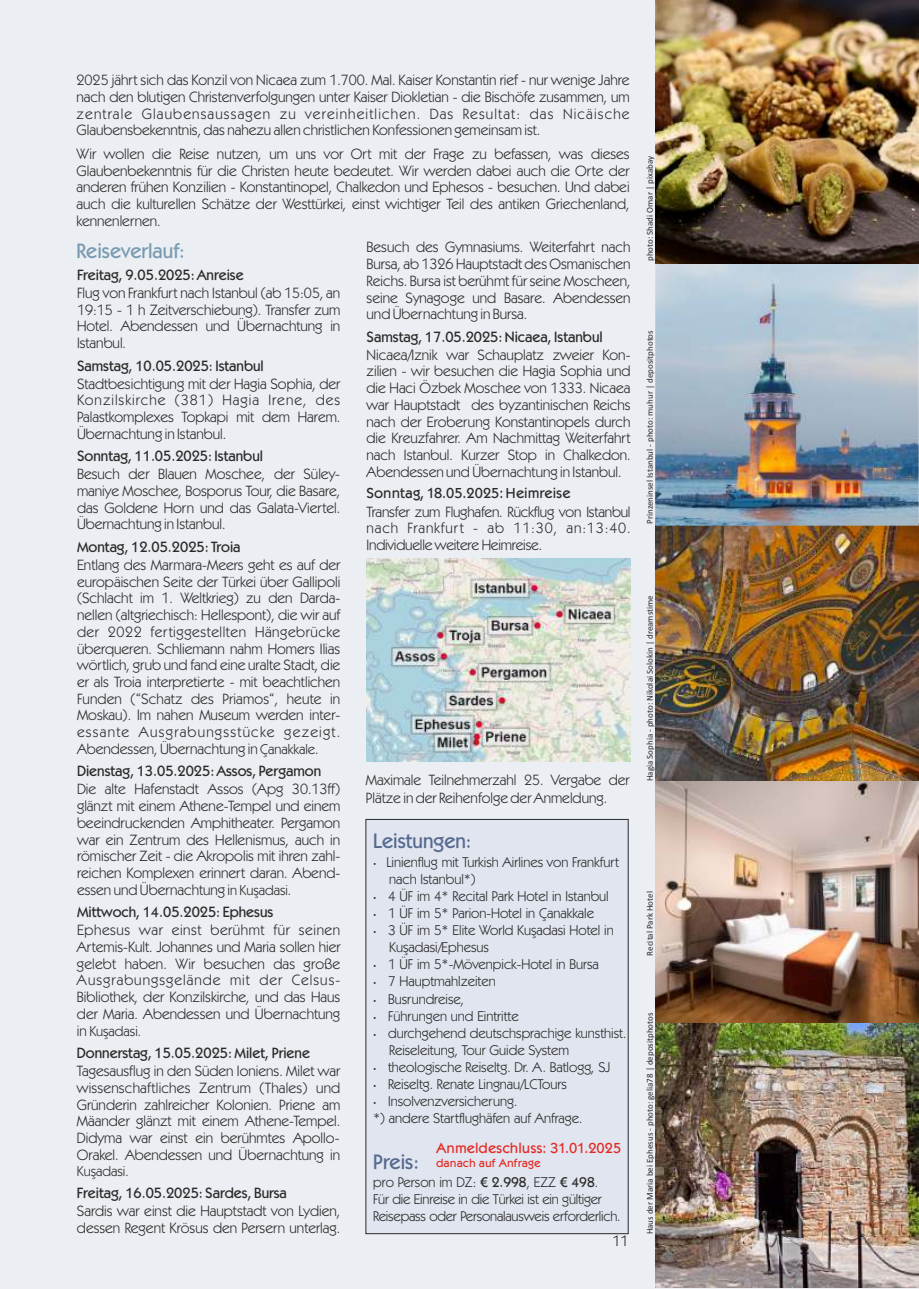
<style>
.page{position:relative;width:919px;height:1289px;background:#fff}
.page>*{position:absolute;margin:0;border:0;box-sizing:border-box;transform-origin:0 0}
.t1{font:500 21px "Kabel IT Cby BT";color:#56698f}
.t2{font:500 21px "Kabel IT Cby BT";color:#799baf}
.t3{font:15px/16.6px "Kabel IT Cby BT";color:#2b2a29;text-align:justify}
.t4{font:500 15px "Kabel IT Cby BT";color:#2b2a29}
.t5{font:500 15px "Kabel Itc TEE";color:#2b2a29}
.t6{font:500 15px "Kabel Itc TEE";color:#e42924}
.t7{font:15px "Kabel IT Cby BT";color:#1f1b20}
.t8{font:14.25px/17.1px "Kabel IT Cby BT";color:#2b2a29}
.t9{font:500 12px "Kabel Itc TEE";color:#e42924}
.t10{font:9px "Calibri";color:#2b2a29}
.s1{font-size:14.25px}
.s2{font-size:15px}
.s3{font-weight:500}
</style>
<div class="page">
<div style="left:0;top:0;width:918px;height:1288px;background:#ebeff4"></div>
<img style="left:655px;top:525px;width:263px;height:256px">
<div style="left:365px;top:819px;width:263px;height:414px;background:#e0e5ef"></div>
<img style="left:366px;top:558px;width:264px;height:203px">
<img style="left:655px;top:781px;width:263px;height:242px">
<img style="left:655px;top:1023px;width:263px;height:264px">
<img style="left:655px;top:0;width:263px;height:525px">
<svg style="left:480px;top:1176px;width:7px;height:11px"></svg>
<svg style="left:560px;top:1176px;width:7px;height:11px"></svg>
<p class="t3" style="left:77px;top:73px;width:554px">2025 jährt sich das Konzil von Nicaea zum 1.700. Mal. Kaiser Konstantin rief - nur wenige Jahre nach den blutigen Christenverfolgungen unter Kaiser Diokletian - die Bischöfe zusammen, um zentrale Glaubensaussagen zu vereinheitlichen. Das Resultat: das Nicäische Glaubensbekenntnis, das nahezu allen christlichen Konfessionen gemeinsam ist.</p>
<p class="t3" style="left:77px;top:147px;width:554px">Wir wollen die Reise nutzen, um uns vor Ort mit der Frage zu befassen, was dieses Glaubenbekenntnis für die Christen heute bedeutet. Wir werden dabei auch die Orte der anderen frühen Konzilien - Konstantinopel, Chalkedon und Ephesos - besuchen. Und dabei auch die kulturellen Schätze der Westtürkei, einst wichtiger Teil des antiken Griechenland, kennenlernen.</p>
<h1 class="t2" style="left:77px;top:242px;width:110px">Reiseverlauf:</h1>
<p class="t4" style="left:77px;top:268px;width:168px">Freitag, 9.05.2025: Anreise</p>
<p class="t3" style="left:77px;top:286px;width:265px">Flug von Frankfurt nach Istanbul (ab 15:05, an 19:15 - 1 h Zeitverschiebung). Transfer zum Hotel. Abendessen und Übernachtung in Istanbul.</p>
<p class="t4" style="left:77px;top:359px;width:188px">Samstag, 10.05.2025: Istanbul</p>
<p class="t3" style="left:77px;top:376px;width:265px">Stadtbesichtigung mit der Hagia Sophia, der Konzilskirche (381) Hagia Irene, des Palastkomplexes Topkapi mit dem Harem.<br>Übernachtung in Istanbul.</p>
<p class="t4" style="left:77px;top:450px;width:187px">Sonntag, 11.05.2025: Istanbul</p>
<p class="t3" style="left:77px;top:467px;width:265px">Besuch der Blauen Moschee, der Süley&shy;maniye Moschee, Bosporus Tour, die Basare, das Goldene Horn und das Galata-Viertel.<br>Übernachtung in Istanbul.</p>
<p class="t4" style="left:77px;top:540px;width:165px">Montag, 12.05.2025: Troia</p>
<p class="t3" style="left:77px;top:557px;width:265px">Entlang des Marmara-Meers geht es auf der europäischen Seite der Türkei über Gallipoli (Schlacht im 1. Weltkrieg) zu den Darda&shy;nellen (altgriechisch: Hellespont), die wir auf der 2022 fertiggestellten Hängebrücke überqueren. Schliemann nahm Homers Ilias wörtlich, grub und fand eine uralte Stadt, die er als Troia interpretierte - mit beachtlichen Funden (“Schatz des Priamos“, heute in Moskau). Im nahen Museum werden inter&shy;essante Ausgrabungsstücke gezeigt.<br>Abendessen, Übernachtung in <span class="s1">Çanakkale</span>.</p>
<p class="t4" style="left:77px;top:765px;width:246px">Dienstag, 13.05.2025: Assos, Pergamon</p>
<p class="t3" style="left:77px;top:782px;width:265px">Die alte Hafenstadt Assos (Apg 30.13ff) glänzt mit einem Athene-Tempel und einem beeindruckenden Amphitheater. Pergamon war ein Zentrum des Hellenismus, auch in römischer Zeit - die Akropolis mit ihren zahl&shy;reichen Komplexen erinnert daran. Abend&shy;essen und Übernachtung i<span class="s1">n Kuşadasi</span>.</p>
<p class="t4" style="left:77px;top:905px;width:198px">Mittwoch, 14.05.2025: Ephesus</p>
<p class="t3" style="left:77px;top:923px;width:265px">Ephesus war einst berühmt für seinen Artemis-Kult. Johannes und Maria sollen hier gelebt haben. Wir besuchen das große Ausgrabungsgelände mit der Celsus-Bibliothek, der Konzilskirche, und das Haus der Maria. Abendessen und Übernachtung</p>
<p class="t8" style="left:77px;top:1023px;width:66px"><span class="s2">in</span> Kuşadasi.</p>
<p class="t4" style="left:77px;top:1046px;width:234px">Donnerstag, 15.05.2025: Milet, Priene</p>
<p class="t3" style="left:77px;top:1063px;width:265px">Tagesausflug in den Süden Ioniens. Milet war wissenschaftliches Zentrum (Thales) und Gründerin zahlreicher Kolonien. Priene am Mäander glänzt mit einem Athene-Tempel.<br>Didyma war einst ein berühmtes Apollo-Orakel. Abendessen und Übernachtung in</p>
<p class="t8" style="left:77px;top:1163px;width:53px">Kuşadasi.</p>
<p class="t4" style="left:77px;top:1186px;width:211px">Freitag, 16.05.2025: Sardes, Bursa</p>
<p class="t3" style="left:77px;top:1203px;width:265px">Sardis war einst die Hauptstadt von Lydien, dessen Regent Krösus den Persern unterlag.</p>
<p class="t3" style="left:366px;top:240px;width:265px">Besuch des Gymnasiums. Weiterfahrt nach Bursa, ab 1326 Hauptstadt des Osmanischen Reichs. Bursa ist berühmt für seine Moscheen, seine Synagoge und Basare. Abendessen und Übernachtung in Bursa.</p>
<p class="t4" style="left:366px;top:330px;width:237px">Samstag, 17.05.2025: Nicaea, Istanbul</p>
<p class="t3" style="left:366px;top:347px;width:265px">Nicaea/Iznik war Schauplatz zweier Kon&shy;zilien - wir besuchen die Hagia Sophia und die Haci Özbek Moschee von 1333. Nicaea war Hauptstadt des byzantinischen Reichs nach der Eroberung Konstantinopels durch die Kreuzfahrer. Am Nachmittag Weiterfahrt nach Istanbul. Kurzer Stop in Chalkedon.<br>Abendessen und Übernachtung in Istanbul.</p>
<p class="t5" style="left:366px;top:486px;width:205px">Sonntag, 18.05.2025: Heimreise</p>
<p class="t3" style="left:366px;top:504px;width:265px">Transfer zum Flughafen. Rückflug von Istanbul nach Frankfurt - ab 11:30, an:13:40.<br>Individuelle weitere Heimreise.</p>
<p class="t3" style="left:366px;top:772px;width:265px;line-height:18px">Maximale Teilnehmerzahl 25. Vergabe der<br>Plätze in der Reihenfolge der Anmeldung.</p>
<h1 class="t1" style="left:373px;top:832px;width:100px">Leistungen:</h1>
<p class="t8" style="left:386px;top:854px;width:234px">Linienflug mit Turkish Airlines von Frankfurt</p>
<p class="t8" style="left:389px;top:871px;width:88px">nach Istanbul*)</p>
<p class="t8" style="left:388px;top:888px;width:222px">4 ÜF im 4* Recital Park Hotel in Istanbul</p>
<p class="t8" style="left:388px;top:905px;width:207px">1 ÜF im 5* Parion-Hotel in Çanakkale</p>
<p class="t8" style="left:388px;top:922px;width:227px">3 ÜF im 5* Elite World Kuşadasi Hotel in</p>
<p class="t8" style="left:389px;top:940px;width:101px">Kuşadasi/Ephesus</p>
<p class="t8" style="left:388px;top:957px;width:212px">1 ÜF im 5*-Mövenpick-Hotel in Bursa</p>
<p class="t8" style="left:388px;top:974px;width:109px">7 Hauptmahlzeiten</p>
<p class="t8" style="left:388px;top:991px;width:77px">Busrundreise,</p>
<p class="t8" style="left:388px;top:1008px;width:132px">Führungen und Eintritte</p>
<p class="t8" style="left:388px;top:1025px;width:240px">durchgehend deutschsprachige kunsthist.</p>
<p class="t8" style="left:389px;top:1042px;width:181px">Reiseleitung, Tour Guide System</p>
<p class="t8" style="left:388px;top:1059px;width:224px">theologische Reiseltg. Dr. A. Batlogg, SJ</p>
<p class="t8" style="left:388px;top:1076px;width:180px">Reiseltg. Renate Lingnau/LCTours</p>
<p class="t8" style="left:388px;top:1093px;width:131px">Insolvenzversicherung.</p>
<p class="t8" style="left:373px;top:1110px;width:211px">*) andere Startflughäfen auf Anfrage.</p>
<h1 class="t1" style="left:373px;top:1152px;width:47px">Preis:</h1>
<p class="t8" style="left:373px;top:1174px;width:249px">pro Person im DZ: <span class="s3">2.998</span>, EZZ <span class="s3">498</span>.<br>Für die Einreise in die Türkei ist ein gültiger<br>Reisepass oder Personalausweis erforderlich.</p>
<p class="t6" style="left:436px;top:1140px;width:187px">Anmeldeschluss: 31.01.2025</p>
<p class="t9" style="left:436px;top:1157px;width:106px">danach auf Anfrage</p>
<p class="t7" style="left:612px;top:1234px;width:18px">11</p>
<p class="t10" style="left:646px;top:261px;width:106px;rotate:-90deg">photo: Shadi Omar | pixabay</p>
<p class="t10" style="left:646px;top:524px;width:195px;rotate:-90deg">Prinzeninsel Istanbul - photo: muhur | depositphotos</p>
<p class="t10" style="left:646px;top:781px;width:187px;rotate:-90deg">Hagia Sophia - photo: Nikolai Solokin | dreamstime</p>
<p class="t10" style="left:646px;top:955px;width:66px;rotate:-90deg">Recital Park Hotel</p>
<p class="t10" style="left:646px;top:1234px;width:223px;rotate:-90deg">Haus der Maria bei Ephesus - photo: gelia78 | depositphotos</p>
</div>
